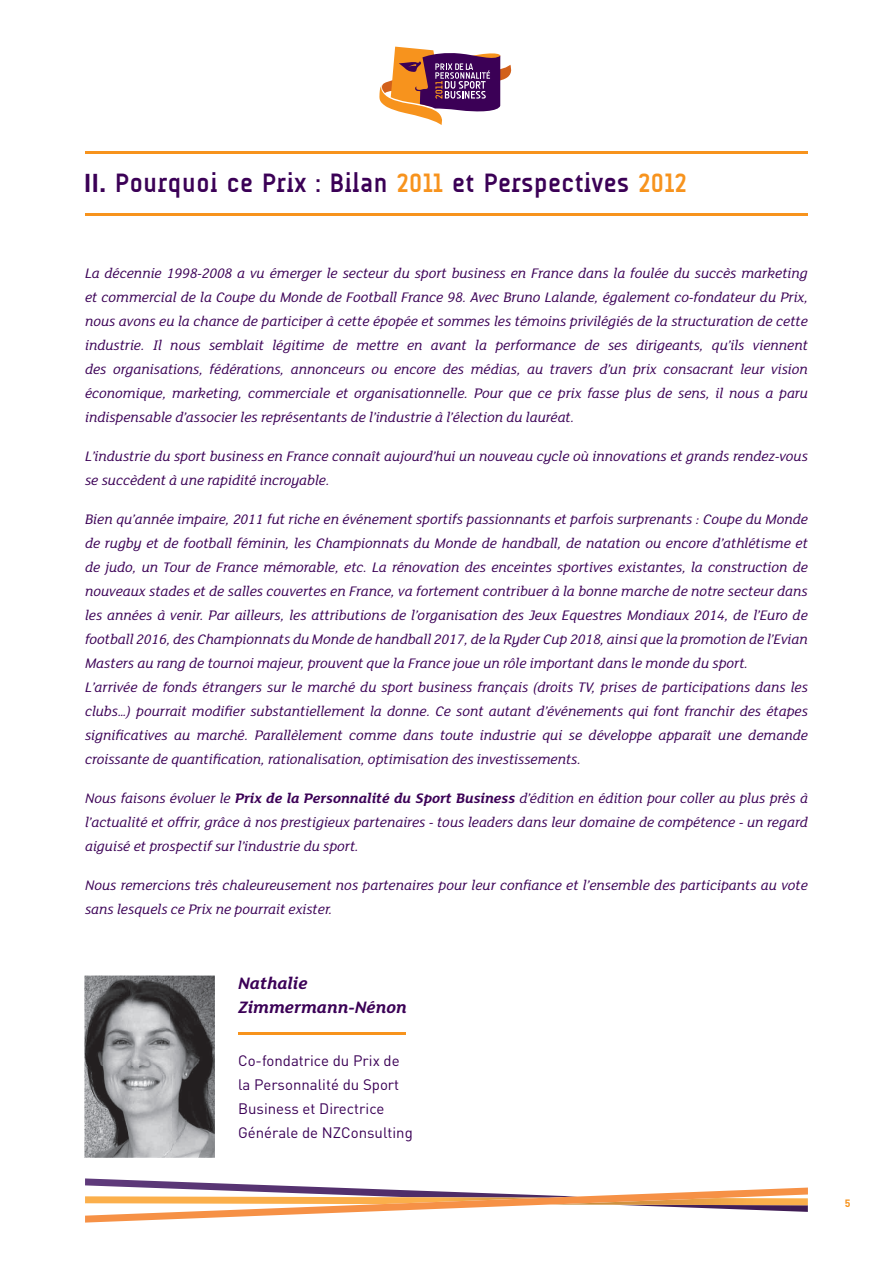
<style>
.page{position:relative;width:893px;height:1263px;background:#fff}
.page>*{position:absolute;margin:0;border:0;box-sizing:border-box;transform-origin:0 0}
.t1{font:700 27px "A Udimat";letter-spacing:.025em;color:#3b0056}
.t2{font:italic 700 18px/24px "FS Lola";color:#3b0056}
.t3{font:italic 15px/24px "FS Lola";color:#3b0056}
.t4{font:15px/24px "DIN";color:#3b0056}
.t5{font:700 10.5px "DIN";color:#f7931d}
.s1{font-family:"DIN";font-size:25.5px}
.s2{color:#f7931d}
.s3{font-weight:700}
</style>
<div class="page">
<svg style="left:379px;top:47px;width:133px;height:78px"></svg>
<hr style="left:85px;top:213px;width:723px;height:2px;background:#f7931d">
<hr style="left:85px;top:151px;width:723px;height:3px;background:#f7931d">
<svg style="left:85px;top:1178px;width:723px;height:44px"></svg>
<img style="left:85px;top:975px;width:129px;height:182px">
<hr style="left:238px;top:1032px;width:168px;height:2px;background:#f7931d">
<h1 class="t1" style="left:84px;top:168px;width:604px"><span class="s1">II.</span> Pourquoi ce Prix : Bilan <span class="s2">2011</span> et Perspectives <span class="s2">2012</span></h1>
<p class="t3" style="left:85px;top:260px;width:724px;text-align:justify">La décennie 1998-2008 a vu émerger le secteur du sport business en France dans la foulée du succès marketing et commercial de la Coupe du Monde de Football France 98. Avec Bruno Lalande, également co-fondateur du Prix, nous avons eu la chance de participer à cette épopée et sommes les témoins privilégiés de la structuration de cette industrie. Il nous semblait légitime de mettre en avant la performance de ses dirigeants, qu’ils viennent des organisations, fédérations, annonceurs ou encore des médias, au travers d’un prix consacrant leur vision économique, marketing, commerciale et organisationnelle. Pour que ce prix fasse plus de sens, il nous a paru indispensable d’associer les représentants de l’industrie à l’élection du lauréat.</p>
<p class="t3" style="left:85px;top:443px;width:724px">L’industrie du sport business en France connaît aujourd’hui un nouveau cycle où innovations et grands rendez-vous se succèdent à une rapidité incroyable.</p>
<p class="t3" style="left:85px;top:506px;width:724px">Bien qu’année impaire, 2011 fut riche en événement sportifs passionnants et parfois surprenants : Coupe du Monde de rugby et de football féminin, les Championnats du Monde de handball, de natation ou encore d’athlétisme et de judo, un Tour de France mémorable, etc. La rénovation des enceintes sportives existantes, la construction de nouveaux stades et de salles couvertes en France, va fortement contribuer à la bonne marche de notre secteur dans les années à venir. Par ailleurs, les attributions de l’organisation des Jeux Equestres Mondiaux 2014, de l’Euro de football 2016, des Championnats du Monde de handball 2017, de la Ryder Cup 2018, ainsi que la promotion de l’Evian Masters au rang de tournoi majeur, prouvent que la France joue un rôle important dans le monde du sport.<br>L’arrivée de fonds étrangers sur le marché du sport business français (droits TV, prises de participations dans les clubs…) pourrait modifier substantiellement la donne. Ce sont autant d’événements qui font franchir des étapes significatives au marché. Parallèlement comme dans toute industrie qui se développe apparaît une demande croissante de quantification, rationalisation, optimisation des investissements.</p>
<p class="t3" style="left:85px;top:785px;width:724px;text-align:justify">Nous faisons évoluer le <span class="s3">Prix de la Personnalité du Sport Business</span> d’édition en édition pour coller au plus près à l’actualité et offrir, grâce à nos prestigieux partenaires - tous leaders dans leur domaine de compétence - un regard aiguisé et prospectif sur l’industrie du sport.</p>
<p class="t3" style="left:85px;top:872px;width:724px">Nous remercions très chaleureusement nos partenaires pour leur confiance et l’ensemble des participants au vote sans lesquels ce Prix ne pourrait exister.</p>
<p class="t2" style="left:238px;top:970px;width:170px">Nathalie<br>Zimmermann-Nénon</p>
<p class="t4" style="left:238px;top:1048px;width:176px">Co-fondatrice du Prix de la Personnalité du Sport<br>Business et Directrice<br>Générale de NZConsulting</p>
<p class="t5" style="left:845px;top:1196px;width:7px">5</p>
</div>
